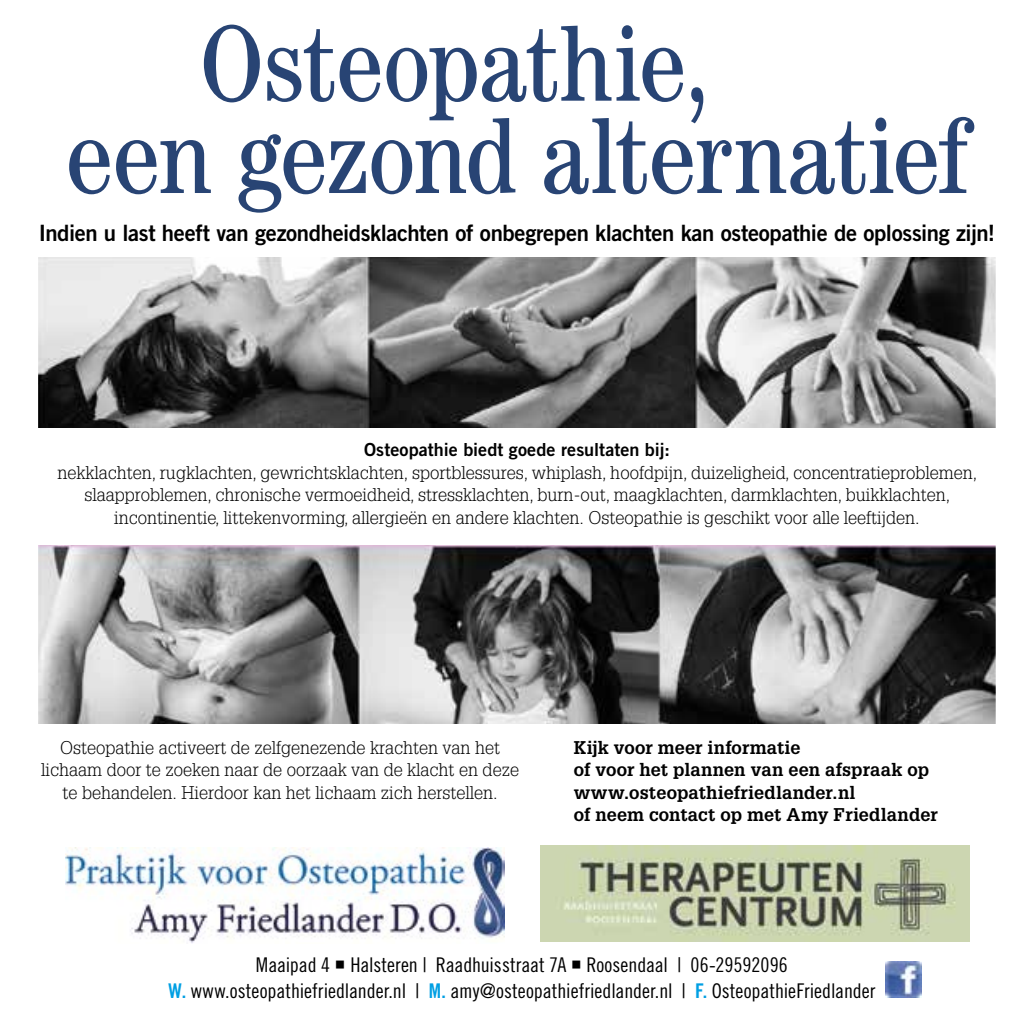
<style>
.page{position:relative;width:1034px;height:1034px;background:#fff}
.page>*{position:absolute;margin:0;border:0;box-sizing:border-box;transform-origin:0 0}
.t1{font:condensed 108px/92.2px "Century LT";letter-spacing:-.015em;color:#284474}
.t2{font:22.5px "Trade Gothic LT Std Bd 2";letter-spacing:-.015em;color:#000}
.t3{font:20.25px/25.4px "Trade Gothic LT Std Cn 18";color:#000;text-align:center}
.t4{font:300 18px/22.5px "Glypha LT Std";color:#000;text-align:center}
.t5{font:700 18px/22.5px "Glypha LT Std";letter-spacing:.005em;color:#000}
.t6{font:18px "Trade Gothic LT Std Bd 2";color:#000}
.s1{font-family:"Trade Gothic LT Std Bd Cn 20";color:#009fe3}
</style>
<div class="page">
<img style="left:38px;top:257px;width:957px;height:170px">
<img style="left:38px;top:545px;width:957px;height:178px">
<img style="left:65px;top:847px;width:439px;height:95px">
<img style="left:540px;top:845px;width:428px;height:96px">
<img style="left:885px;top:961px;width:36px;height:35px">
<h1 class="t1" style="left:65px;top:16px;width:904px;text-indent:134px">Osteopathie,<br>een gezond alternatief</h1>
<p class="t2" style="left:39px;top:219px;width:957px">Indien u last heeft van gezondheidsklachten of onbegrepen klachten kan osteopathie de oplossing zijn!</p>
<p class="t6" style="left:364px;top:438px;width:307px">Osteopathie biedt goede resultaten bij:</p>
<p class="t4" style="left:57px;top:461px;width:921px">nekklachten, rugklachten, gewrichtsklachten, sportblessures, whiplash, hoofdpijn, duizeligheid, concentratieproblemen, slaapproblemen, chronische vermoeidheid, stressklachten, burn-out, maagklachten, darmklachten, buikklachten, incontinentie, littekenvorming, allergieën en andere klachten. Osteopathie is geschikt voor alle leeftijden.</p>
<p class="t4" style="left:41px;top:736px;width:479px">Osteopathie activeert de zelfgenezende krachten van het lichaam door te zoeken naar de oorzaak van de klacht en deze te behandelen. Hierdoor kan het lichaam zich herstellen.</p>
<p class="t5" style="left:573px;top:735px;width:365px">Kijk voor meer informatie<br>of voor het plannen van een afspraak op www.osteopathiefriedlander.nl<br>of neem contact op met Amy Friedlander</p>
<p class="t3" style="left:168px;top:951px;width:708px">Maaipad 4 ○ Halsteren | Raadhuisstraat 7A ○ Roosendaal | 06-29592096<br><span class="s1">W.</span> www.osteopathiefriedlander.nl | <span class="s1">M.</span> amy@osteopathiefriedlander.nl | <span class="s1">F.</span> OsteopathieFriedlander</p>
</div>
